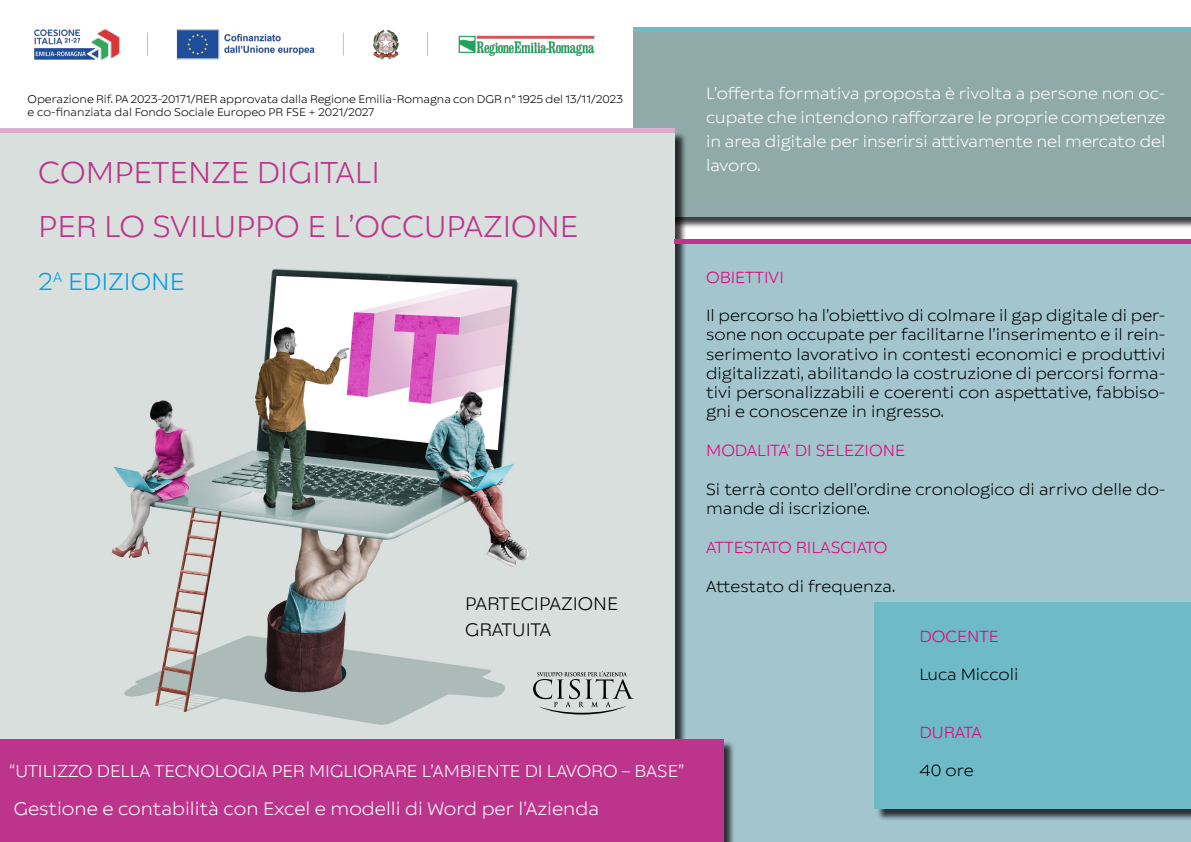
<style>
.page{position:relative;width:1191px;height:842px;background:#fff}
.page>*{position:absolute;margin:0;border:0;box-sizing:border-box;transform-origin:0 0}
.t1{font:300 30px "Catalpa";color:#bc348b}
.t2{font:300 24px "Catalpa";color:#009fe3}
.t3{font:300 18px "Catalpa";color:#fff}
.t4{font:300 18px "Catalpa";color:#000}
.t5{font:300 17px "Catalpa";color:#fff}
.t6{font:300 16px/19.2px "Catalpa";color:#000;text-align:justify}
.t7{font:300 16px/24px "Catalpa";color:#fff;text-align:justify}
.t8{font:300 16px "Catalpa";color:#e6007d}
.t9{font:300 11px/13.2px "Catalpa";color:#000}
</style>
<div class="page">
<div style="left:635px;top:33px;width:556px;height:196px;background:#000;opacity:.75"></div>
<div style="left:634px;top:32px;width:557px;height:185px;background:#90aaa9"></div>
<div style="left:656px;top:244px;width:535px;height:598px;background:#a3c5ce"></div>
<img style="left:0;top:133px;width:674px;height:606px">
<div style="left:0;top:739px;width:723px;height:103px;background:#bc348b"></div>
<div style="left:0;top:128px;width:674px;height:5px;background:#dbacd0"></div>
<div style="left:876px;top:604px;width:315px;height:217px;background:#000;opacity:.75"></div>
<div style="left:874px;top:602px;width:317px;height:207px;background:#6ebac7"></div>
<svg style="left:533px;top:671px;width:101px;height:43px;background:#b7bcba"></svg>
<div style="left:674px;top:239px;width:517px;height:5px;background:#bc348b"></div>
<div style="left:634px;top:27px;width:557px;height:5px;background:#6ebac7"></div>
<img style="left:34px;top:29px;width:561px;height:31px">
<p class="t9" style="left:28px;top:92px;width:597px">Operazione Rif. PA 2023-20171/RER approvata dalla Regione Emilia-Romagna con DGR n° 1925 del 13/11/2023 e co-finanziata dal Fondo Sociale Europeo PR FSE + 2021/2027</p>
<p class="t1" style="left:38px;top:154px;width:343px">COMPETENZE DIGITALI</p>
<p class="t1" style="left:38px;top:208px;width:541px">PER LO SVILUPPO E L’OCCUPAZIONE</p>
<p class="t2" style="left:38px;top:267px;width:148px">2<sup>A</sup> EDIZIONE</p>
<p class="t4" style="left:465px;top:593px;width:155px">PARTECIPAZIONE</p>
<p class="t4" style="left:465px;top:619px;width:88px">GRATUITA</p>
<p class="t5" style="left:9px;top:761px;width:676px">“UTILIZZO DELLA TECNOLOGIA PER MIGLIORARE L’AMBIENTE DI LAVORO – BASE”</p>
<p class="t3" style="left:14px;top:798px;width:587px">Gestione e contabilità con Excel e modelli di Word per l’Azienda</p>
<p class="t7" style="left:706px;top:82px;width:461px">L’offerta formativa proposta è rivolta a persone non oc&shy;cupate che intendono rafforzare le proprie competenze in area digitale per inserirsi attivamente nel mercato del lavoro.</p>
<p class="t8" style="left:706px;top:267px;width:79px">OBIETTIVI</p>
<p class="t6" style="left:706px;top:306px;width:461px">Il percorso ha l’obiettivo di colmare il gap digitale di per&shy;sone non occupate per facilitarne l’inserimento e il rein&shy;serimento lavorativo in contesti economici e produttivi digitalizzati, abilitando la costruzione di percorsi forma&shy;tivi personalizzabili e coerenti con aspettative, fabbiso&shy;gni e conoscenze in ingresso.</p>
<p class="t8" style="left:706px;top:441px;width:200px">MODALITA’ DI SELEZIONE</p>
<p class="t6" style="left:706px;top:480px;width:461px">Si terrà conto dell’ordine cronologico di arrivo delle do&shy;mande di iscrizione.</p>
<p class="t8" style="left:706px;top:538px;width:183px">ATTESTATO RILASCIATO</p>
<p class="t6" style="left:706px;top:577px;width:191px">Attestato di frequenza.</p>
<p class="t8" style="left:919px;top:626px;width:81px">DOCENTE</p>
<p class="t6" style="left:919px;top:665px;width:100px">Luca Miccoli</p>
<p class="t8" style="left:919px;top:722px;width:64px">DURATA</p>
<p class="t6" style="left:919px;top:761px;width:56px">40 ore</p>
</div>
